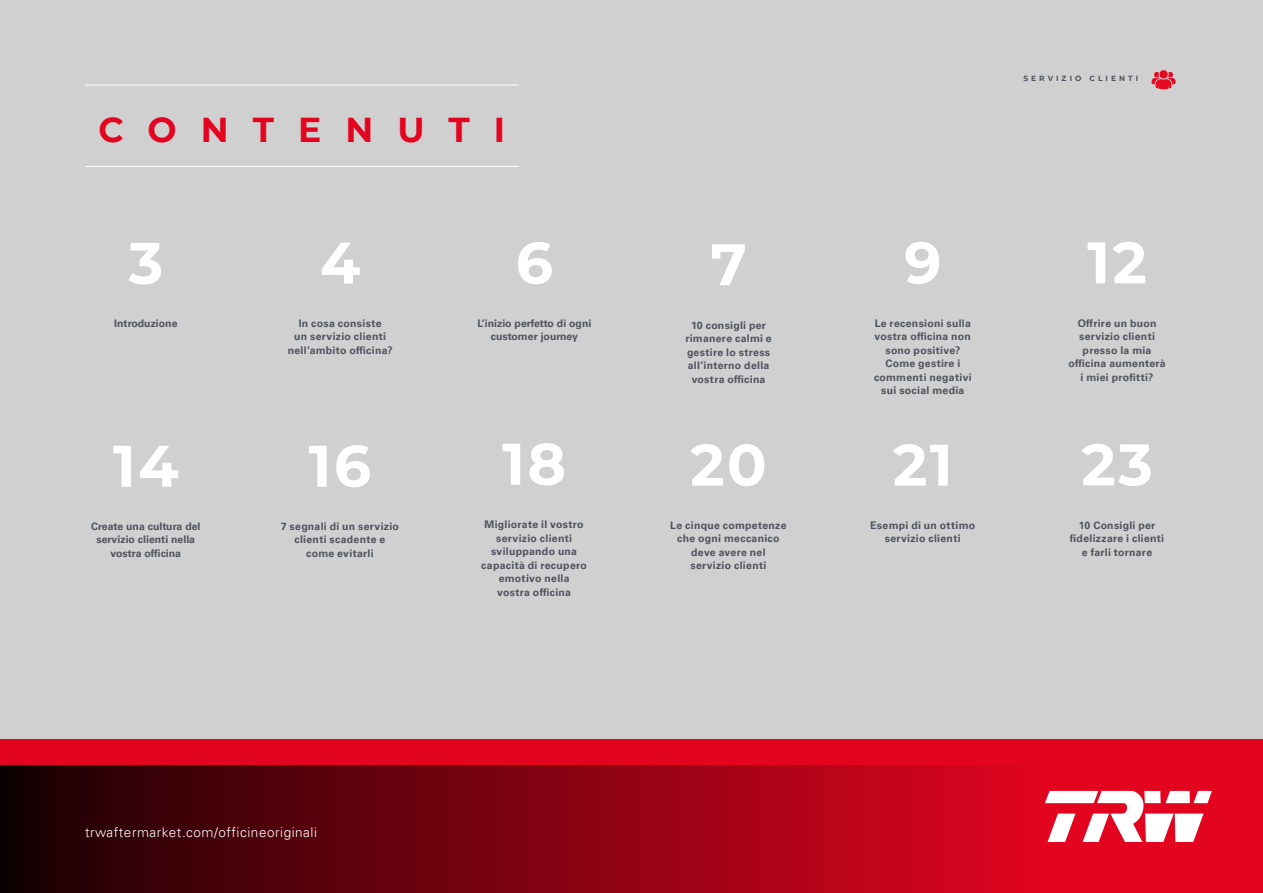
<style>
.page{position:relative;width:1263px;height:893px;background:#d0d0d0}
.page>*{position:absolute;margin:0;border:0;box-sizing:border-box;transform-origin:0 0}
.t1{font:700 58.5px "Montserrat";letter-spacing:.04em;color:#fff}
.t2{font:700 34.5px "Montserrat";letter-spacing:.7em;color:#e30520}
.t3{font:300 13.5px "Univers LT Pro 45";letter-spacing:.04em;color:#fff}
.t4{font:700 10.5px/13.5px "Univers LT Pro 65";letter-spacing:.025em;color:#4f535e;text-align:center}
.t5{font:700 10.5px/13.5px "Univers LT Pro 65";color:#4f535e;text-align:center}
.t6{font:700 7.5px "Montserrat";letter-spacing:.4em;color:#4f535e}
</style>
<div class="page">
<hr style="left:85px;top:85px;width:434px;height:1px;background:#fff">
<hr style="left:85px;top:166px;width:434px;height:1px;background:#fff">
<svg style="left:1151px;top:70px;width:25px;height:19px"></svg>
<div style="left:0;top:740px;width:1263px;height:153px;background:#e30520"></div>
<svg style="left:1045px;top:791px;width:167px;height:51px"></svg>
<div style="left:0;top:765px;width:1045px;height:128px;background:linear-gradient(to right,#180003,#e3041f)"></div>
<h2 class="t2" style="left:99px;top:105px;width:408px">CONTENUTI</h2>
<h1 class="t1" style="left:129px;top:221px;width:36px">3</h1>
<p class="t5" style="left:114px;top:316px;width:65px">Introduzione</p>
<h1 class="t1" style="left:113px;top:424px;width:67px">14</h1>
<p class="t5" style="left:91px;top:519px;width:111px">Create una cultura del servizio clienti nella vostra officina</p>
<h1 class="t1" style="left:320px;top:221px;width:42px">4</h1>
<p class="t4" style="left:288px;top:316px;width:106px">In cosa consiste<br>un servizio clienti nell’ambito officina?</p>
<h1 class="t1" style="left:309px;top:424px;width:64px">16</h1>
<p class="t4" style="left:281px;top:519px;width:120px">7 segnali di un servizio clienti scadente e come evitarli</p>
<h1 class="t1" style="left:516px;top:221px;width:39px">6</h1>
<p class="t5" style="left:477px;top:316px;width:115px">L’inizio perfetto di ogni customer journey</p>
<h1 class="t1" style="left:502px;top:422px;width:65px">18</h1>
<p class="t4" style="left:481px;top:517px;width:107px">Migliorate il vostro servizio clienti sviluppando una capacità di recupero emotivo nella vostra officina</p>
<h1 class="t1" style="left:710px;top:222px;width:38px">7</h1>
<p class="t4" style="left:685px;top:317px;width:88px">10 consigli per rimanere calmi e gestire lo stress all’interno della vostra officina</p>
<h1 class="t1" style="left:690px;top:423px;width:78px">20</h1>
<p class="t4" style="left:670px;top:518px;width:118px">Le cinque competenze che ogni meccanico deve avere nel servizio clienti</p>
<p class="t6" style="left:1023px;top:73px;width:116px">SERVIZIO CLIENTI</p>
<p class="t6" style="left:1025px;top:73px;width:116px">SERVIZIO CLIENTI</p>
<h1 class="t1" style="left:904px;top:220px;width:39px">9</h1>
<p class="t4" style="left:874px;top:316px;width:99px">Le recensioni sulla vostra officina non sono positive?<br>Come gestire i commenti negativi sui social media</p>
<h1 class="t1" style="left:893px;top:423px;width:61px">21</h1>
<p class="t4" style="left:870px;top:518px;width:106px">Esempi di un ottimo servizio clienti</p>
<h1 class="t1" style="left:1087px;top:220px;width:61px">12</h1>
<p class="t4" style="left:1068px;top:316px;width:99px">Offrire un buon servizio clienti presso la mia officina aumenterà i miei profitti?</p>
<h1 class="t1" style="left:1081px;top:422px;width:73px">23</h1>
<p class="t4" style="left:1070px;top:518px;width:96px">10 Consigli per fidelizzare i clienti e farli tornare</p>
<p class="t3" style="left:85px;top:823px;width:234px">trwaftermarket.com/officineoriginali</p>
</div>
